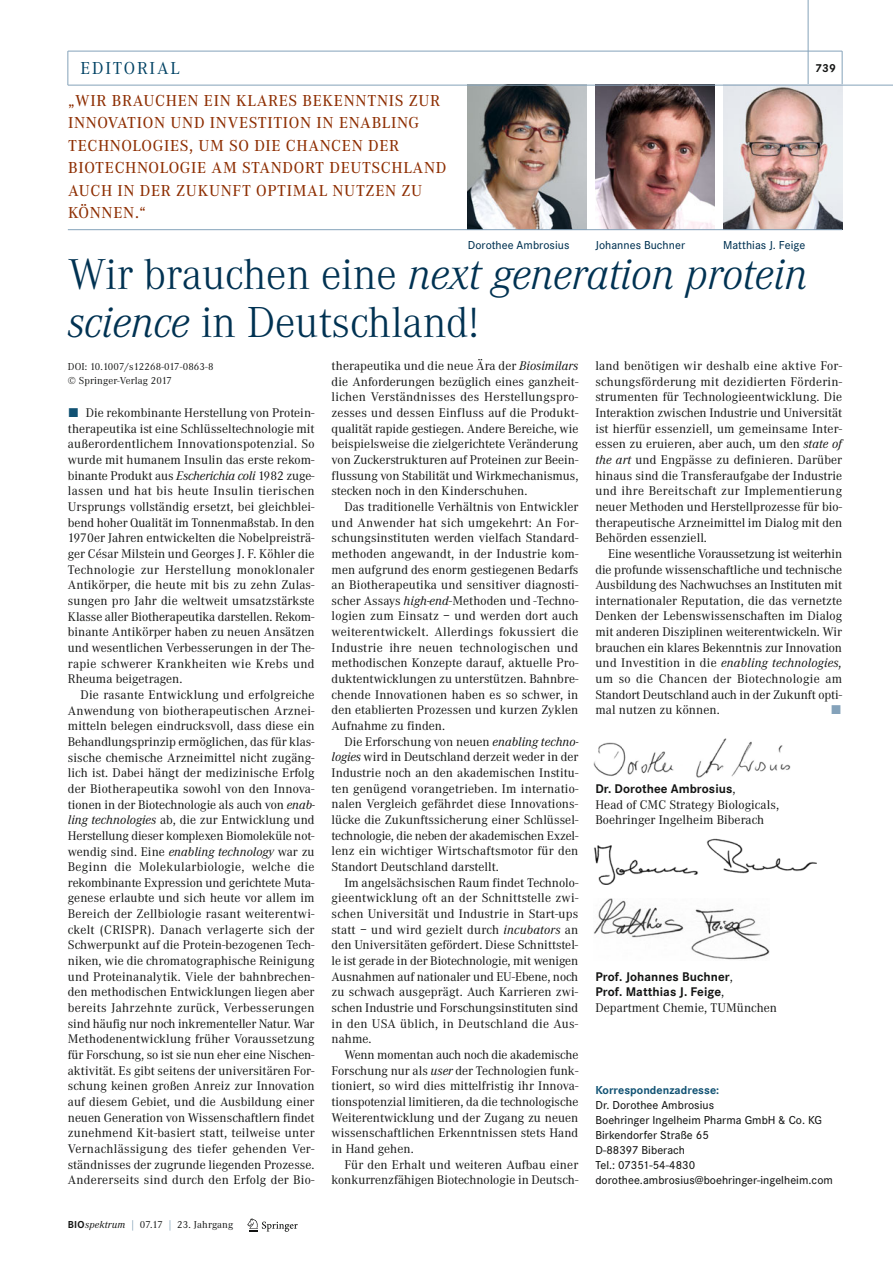
<style>
.page{position:relative;width:893px;height:1263px;background:#fff}
.page>*{position:absolute;margin:0;border:0;box-sizing:border-box;transform-origin:0 0}
.t1{font:300 45px/48px "Corporate A";letter-spacing:-.005em;color:#003252}
.t2{font:18px "Corporate A";letter-spacing:.1em;color:#004264}
.t3{font:500 16.5px/22.5px "Corporate A";letter-spacing:.04em;color:#8d2d00}
.t4{font:13.05px/15.6px "Corporate A";letter-spacing:.005em;color:#131413;text-align:justify}
.t5{font:700 13.05px/15.6px "Corporate S";letter-spacing:.005em;color:#131413}
.t6{font:13.05px "The Sans Expert";color:#84a2ba}
.t7{font:500 12px/15px "Corporate S";letter-spacing:.005em;color:#131413}
.t8{font:500 12px "Corporate S";letter-spacing:.005em;color:#003252}
.t9{font:700 12px "Corporate S";letter-spacing:.005em;color:#115273}
.t10{font:700 12px "Corporate S";color:#131413}
.t11{font:10.5px/13.5px "Corporate A";letter-spacing:.015em;color:#131413}
.s1{font-style:italic}
.s2{font-family:"The Sans Expert";color:#115273}
.s3{font-family:"Corporate S";font-weight:700}
.s4{color:#658ba6}
.s5{font-family:"Corporate A";font-weight:400}
</style>
<div class="page">
<img style="left:594px;top:738px;width:196px;height:39px">
<img style="left:594px;top:838px;width:222px;height:46px">
<img style="left:594px;top:898px;width:175px;height:62px">
<hr style="left:67px;top:51px;width:1px;height:34px;background:#84a2ba">
<svg style="left:247px;top:1218px;width:50px;height:14px"></svg>
<hr style="left:68px;top:51px;width:774px;height:1px;background:#84a2ba">
<hr style="left:841px;top:51px;width:1px;height:34px;background:#84a2ba">
<hr style="left:807px;top:0;width:1px;height:85px;background:#84a2ba">
<img style="left:723px;top:86px;width:119px;height:143px">
<img style="left:595px;top:86px;width:119px;height:143px">
<img style="left:468px;top:86px;width:119px;height:143px">
<hr style="left:68px;top:85px;width:824px;height:1px;background:#84a2ba">
<hr style="left:68px;top:229px;width:774px;height:1px;background:#84a2ba">
<h2 class="t2" style="left:81px;top:62px;width:100px">EDITORIAL</h2>
<p class="t3" style="left:68px;top:90px;width:380px">„WIR BRAUCHEN EIN KLARES BEKENNTNIS ZUR INNOVATION UND INVESTITION IN ENABLING TECHNOLOGIES, UM SO DIE CHANCEN DER BIOTECHNOLOGIE AM STANDORT DEUTSCHLAND AUCH IN DER ZUKUNFT OPTIMAL NUTZEN ZU KÖNNEN.“</p>
<p class="t8" style="left:468px;top:241px;width:103px">Dorothee Ambrosius</p>
<p class="t8" style="left:595px;top:241px;width:91px">Johannes Buchner</p>
<p class="t8" style="left:723px;top:241px;width:84px">Matthias J. Feige</p>
<h1 class="t1" style="left:68px;top:254px;width:741px">Wir brauchen eine <span class="s1">next generation protein science</span> in Deutschland!</h1>
<p class="t10" style="left:815px;top:64px;width:22px">739</p>
<p class="t11" style="left:68px;top:361px;width:147px">DOI: 10.1007/s12268-017-0863-8 © Springer-Verlag 2017</p>
<p class="t4" style="left:68px;top:406px;width:248px"><span class="s2">ó</span> Die rekombinante Herstellung von Protein&shy;therapeutika ist eine Schlüsseltechnologie mit außerordentlichem Innovationspotenzial. So wurde mit humanem Insulin das erste rekom&shy;binante Produkt aus <span class="s1">Escherichia coli</span> 1982 zuge&shy;lassen und hat bis heute Insulin tierischen Ursprungs vollständig ersetzt, bei gleichblei&shy;bend hoher Qualität im Tonnenmaßstab. In den 1970er Jahren entwickelten die Nobelpreisträ&shy;ger César Milstein und Georges J. F. Köhler die Technologie zur Herstellung monoklonaler Antikörper, die heute mit bis zu zehn Zulas&shy;sungen pro Jahr die weltweit umsatzstärkste Klasse aller Biotherapeutika darstellen. Rekom&shy;binante Antikörper haben zu neuen Ansätzen und wesentlichen Verbesserungen in der The&shy;rapie schwerer Krankheiten wie Krebs und Rheuma beigetragen.</p>
<p class="t4" style="left:68px;top:688px;width:248px;text-indent:13px">Die rasante Entwicklung und erfolgreiche Anwendung von biotherapeutischen Arznei&shy;mitteln belegen eindrucksvoll, dass diese ein Behandlungsprinzip ermöglichen, das für klas&shy;sische chemische Arzneimittel nicht zugäng&shy;lich ist. Dabei hängt der medizinische Erfolg der Biotherapeutika sowohl von den Innova&shy;tionen in der Biotechnologie als auch von <span class="s1">enab&shy;ling technologies</span> ab, die zur Entwicklung und Herstellung dieser komplexen Biomoleküle not&shy;wendig sind. Eine <span class="s1">enabling technology</span> war zu Beginn die Molekularbiologie, welche die rekombinante Expression und gerichtete Muta&shy;genese erlaubte und sich heute vor allem im Bereich der Zellbiologie rasant weiterentwi&shy;ckelt (CRISPR). Danach verlagerte sich der Schwerpunkt auf die Protein-bezogenen Tech&shy;niken, wie die chromatographische Reinigung und Proteinanalytik. Viele der bahnbrechen&shy;den methodischen Entwicklungen liegen aber bereits Jahrzehnte zurück, Verbesserungen sind häufig nur noch inkrementeller Natur. War Methodenentwicklung früher Voraussetzung für Forschung, so ist sie nun eher eine Nischen&shy;aktivität. Es gibt seitens der universitären For&shy;schung keinen großen Anreiz zur Innovation auf diesem Gebiet, und die Ausbildung einer neuen Generation von Wissenschaftlern findet zunehmend Kit-basiert statt, teilweise unter Vernachlässigung des tiefer gehenden Ver&shy;ständnisses der zugrunde liegenden Prozesse.<br>Andererseits sind durch den Erfolg der Bio-</p>
<p class="t11" style="left:68px;top:1219px;width:167px"><span class="s3">BIO</span><span class="s1">spektrum</span> <span class="s4">|</span> 07.17 <span class="s4">|</span> 23. Jahrgang</p>
<p class="t4" style="left:331px;top:359px;width:248px">therapeutika und die neue Ära der <span class="s1">Biosimilars </span>die Anforderungen bezüglich eines ganzheit&shy;lichen Verständnisses des Herstellungspro&shy;zesses und dessen Einfluss auf die Produkt&shy;qualität rapide gestiegen. Andere Bereiche, wie beispielsweise die zielgerichtete Veränderung von Zuckerstrukturen auf Proteinen zur Beein&shy;flussung von Stabilität und Wirkmechanismus, stecken noch in den Kinderschuhen.</p>
<p class="t4" style="left:331px;top:500px;width:248px;text-indent:13px">Das traditionelle Verhältnis von Entwickler und Anwender hat sich umgekehrt: An For&shy;schungsinstituten werden vielfach Standard&shy;methoden angewandt, in der Industrie kom&shy;men aufgrund des enorm gestiegenen Bedarfs an Biotherapeutika und sensitiver diagnosti&shy;scher Assays <span class="s1">high-end</span>-Methoden und -Techno&shy;logien zum Einsatz – und werden dort auch weiterentwickelt. Allerdings fokussiert die Industrie ihre neuen technologischen und methodischen Konzepte darauf, aktuelle Pro&shy;duktentwicklungen zu unterstützen. Bahnbre&shy;chende Innovationen haben es so schwer, in den etablierten Prozessen und kurzen Zyklen Aufnahme zu finden.</p>
<p class="t4" style="left:331px;top:735px;width:248px;text-indent:13px">Die Erforschung von neuen <span class="s1">enabling techno&shy;logies</span> wird in Deutschland derzeit weder in der Industrie noch an den akademischen Institu&shy;ten genügend vorangetrieben. Im internatio&shy;nalen Vergleich gefährdet diese Innovations&shy;lücke die Zukunftssicherung einer Schlüssel&shy;technologie, die neben der akademischen Exzel&shy;lenz ein wichtiger Wirtschaftsmotor für den Standort Deutschland darstellt.</p>
<p class="t4" style="left:331px;top:876px;width:248px;text-indent:13px">Im angelsächsischen Raum findet Technolo&shy;gieentwicklung oft an der Schnittstelle zwi&shy;schen Universität und Industrie in Start-ups statt – und wird gezielt durch <span class="s1">incubators</span> an den Universitäten gefördert. Diese Schnittstel&shy;le ist gerade in der Biotechnologie, mit wenigen Ausnahmen auf nationaler und EU-Ebene, noch zu schwach ausgeprägt. Auch Karrieren zwi&shy;schen Industrie und Forschungsinstituten sind in den USA üblich, in Deutschland die Aus&shy;nahme.</p>
<p class="t4" style="left:331px;top:1048px;width:248px;text-indent:13px">Wenn momentan auch noch die akademische Forschung nur als <span class="s1">user</span> der Technologien funk&shy;tioniert, so wird dies mittelfristig ihr Innova&shy;tionspotenzial limitieren, da die technologische Weiterentwicklung und der Zugang zu neuen wissenschaftlichen Erkenntnissen stets Hand in Hand gehen.</p>
<p class="t4" style="left:331px;top:1158px;width:248px;text-align:right">Für den Erhalt und weiteren Aufbau einer konkurrenzfähigen Biotechnologie in Deutsch-</p>
<p class="t4" style="left:595px;top:359px;width:248px">land benötigen wir deshalb eine aktive For&shy;schungsförderung mit dezidierten Förderin&shy;strumenten für Technologieentwicklung. Die Interaktion zwischen Industrie und Universität ist hierfür essenziell, um gemeinsame Inter&shy;essen zu eruieren, aber auch, um den <span class="s1">state of the art</span> und Engpässe zu definieren. Darüber hinaus sind die Transferaufgabe der Industrie und ihre Bereitschaft zur Implementierung neuer Methoden und Herstellprozesse für bio&shy;therapeutische Arzneimittel im Dialog mit den Behörden essenziell.</p>
<p class="t4" style="left:595px;top:547px;width:248px;text-indent:13px">Eine wesentliche Voraussetzung ist weiterhin die profunde wissenschaftliche und technische Ausbildung des Nachwuchses an Instituten mit internationaler Reputation, die das vernetzte Denken der Lebenswissenschaften im Dialog mit anderen Disziplinen weiterentwickeln. Wir brauchen ein klares Bekenntnis zur Innovation und Investition in die <span class="s1">enabling technologies, </span>um so die Chancen der Biotechnologie am Standort Deutschland auch in der Zukunft opti&shy;mal nutzen zu können.</p>
<p class="t6" style="left:830px;top:702px;width:13px">ó</p>
<p class="t5" style="left:595px;top:782px;width:142px">Dr. Dorothee Ambrosius<span class="s5">,</span></p>
<p class="t4" style="left:595px;top:798px;width:185px">Head of CMC Strategy Biologicals,<br>Boehringer Ingelheim Biberach</p>
<p class="t5" style="left:595px;top:970px;width:139px">Prof. Johannes Buchner<span class="s5">,<br></span>Prof. Matthias J. Feige<span class="s5">,</span></p>
<p class="t4" style="left:595px;top:1001px;width:183px">Department Chemie, TUMünchen</p>
<p class="t9" style="left:595px;top:1086px;width:125px">Korrespondenzadresse:</p>
<p class="t7" style="left:595px;top:1099px;width:239px">Dr. Dorothee Ambrosius<br>Boehringer Ingelheim Pharma GmbH &amp; Co. KG<br>Birkendorfer Straße 65<br>D-88397 Biberach<br>Tel.: 07351-54-4830 dorothee.ambrosius@boehringer-ingelheim.com</p>
</div>
